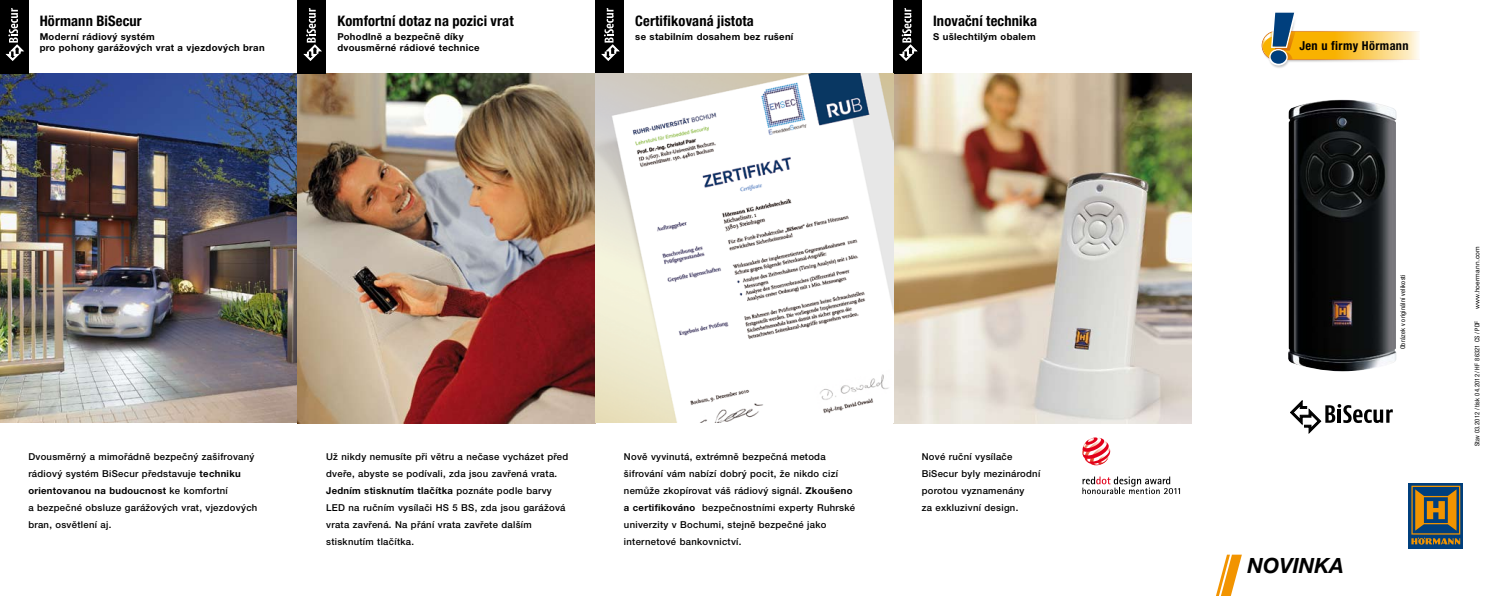
<style>
.page{position:relative;width:1489px;height:596px;background:#fff}
.page>*{position:absolute;margin:0;border:0;box-sizing:border-box;transform-origin:0 0}
.t1{font:italic 700 21px "Hoermann Helvetica Neue";color:#000}
.t2{font:700 condensed 14.5px "Hoermann Helvetica Neue";letter-spacing:.01em;color:#000}
.t3{font:700 condensed 12.3px "Hoermann Helvetica Neue";letter-spacing:.03em;color:#000}
.t4{font:500 9.5px/17px "Hoermann Helvetica Neue";letter-spacing:.03em;color:#000}
.t5{font:700 9.5px/11.3px "Hoermann Helvetica Neue";letter-spacing:.03em;color:#000}
.t6{font:condensed 6.5px "Hoermann Helvetica Neue";letter-spacing:.03em;color:#000}
.t7{font:6.5px "Hoermann Helvetica Neue Rm";letter-spacing:.03em;color:#000}
.s1{font-weight:700}
</style>
<div class="page">
<img style="left:0;top:73px;width:1191px;height:350px">
<img style="left:1288px;top:100px;width:108px;height:271px">
<div style="left:0;top:0;width:28px;height:74px;background:#000"></div>
<svg style="left:6px;top:8px;width:18px;height:53px"></svg>
<div style="left:298px;top:0;width:28px;height:74px;background:#000"></div>
<svg style="left:304px;top:8px;width:17px;height:53px"></svg>
<div style="left:595px;top:0;width:29px;height:74px;background:#000"></div>
<svg style="left:601px;top:8px;width:18px;height:53px"></svg>
<div style="left:893px;top:0;width:28px;height:74px;background:#000"></div>
<svg style="left:899px;top:8px;width:17px;height:53px"></svg>
<svg style="left:1290px;top:400px;width:102px;height:33px"></svg>
<svg style="left:1082px;top:476px;width:97px;height:18px"></svg>
<svg style="left:1082px;top:437px;width:28px;height:28px"></svg>
<svg style="left:1216px;top:554px;width:25px;height:41px"></svg>
<svg style="left:1408px;top:483px;width:55px;height:65px;background:#5b5e4d"></svg>
<svg style="left:1261px;top:12px;width:159px;height:53px"></svg>
<h2 class="t2" style="left:40px;top:10px;width:104px">Hörmann BiSecur</h2>
<p class="t5" style="left:40px;top:30px;width:226px">Moderní rádiový systém<br>pro pohony garážových vrat a vjezdových bran</p>
<h2 class="t2" style="left:337px;top:10px;width:178px">Komfortní dotaz na pozici vrat</h2>
<p class="t5" style="left:337px;top:30px;width:144px">Pohodlně a bezpečně díky dvousměrné rádiové technice</p>
<h2 class="t2" style="left:635px;top:10px;width:120px">Certifikovaná jistota</h2>
<p class="t5" style="left:635px;top:30px;width:160px">se stabilním dosahem bez rušení</p>
<h2 class="t2" style="left:933px;top:10px;width:106px">Inovační technika</h2>
<p class="t5" style="left:933px;top:30px;width:104px">S ušlechtilým obalem</p>
<p class="t4" style="left:28px;top:447px;width:230px">Dvousměrný a mimořádně bezpečný zašifrovaný rádiový systém BiSecur představuje <span class="s1">techniku orientovanou na budoucnost</span> ke komfortní<br>a bezpečné obsluze garážových vrat, vjezdových bran, osvětlení aj.</p>
<p class="t4" style="left:326px;top:447px;width:244px">Už nikdy nemusíte při větru a nečase vycházet před dveře, abyste se podívali, zda jsou zavřená vrata.<br><span class="s1">Jedním stisknutím tlačítka</span> poznáte podle barvy LED na ručním vysílači HS 5 BS, zda jsou garážová vrata zavřená. Na přání vrata zavřete dalším stisknutím tlačítka.</p>
<p class="t4" style="left:624px;top:447px;width:232px">Nově vyvinutá, extrémně bezpečná metoda šifrování vám nabízí dobrý pocit, že nikdo cizí nemůže zkopírovat váš rádiový signál. <span class="s1">Zkoušeno a certifikováno</span> bezpečnostními experty Ruhrské univerzity v Bochumi, stejně bezpečné jako internetové bankovnictví.</p>
<p class="t4" style="left:921px;top:447px;width:120px">Nové ruční vysílače<br>BiSecur byly mezinárodní porotou vyznamenány<br>za exkluzivní design.</p>
<p class="t3" style="left:1299px;top:37px;width:111px">Jen u firmy Hörmann</p>
<p class="t6" style="left:1398px;top:349px;width:76px;rotate:-90deg">Obrázek v originální velikosti</p>
<h1 class="t1" style="left:1247px;top:552px;width:98px">NOVINKA</h1>
<p class="t7" style="left:1472px;top:309px;width:64px;rotate:-90deg">www.hoermann.com</p>
<p class="t6" style="left:1472px;top:446px;width:127px;rotate:-90deg">Stav 03.2012 / tisk 04.2012 / HF 86321 CS / PDF</p>
</div>
